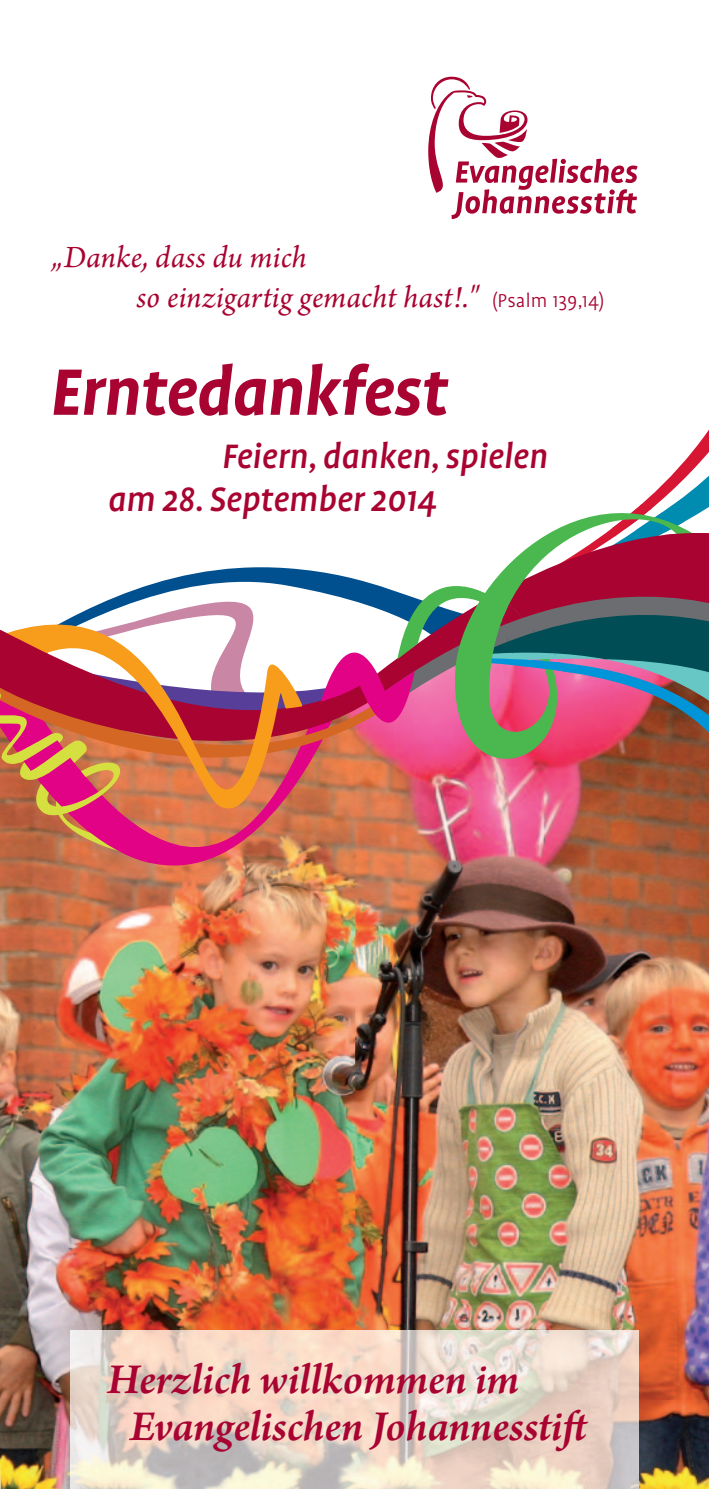
<style>
.page{position:relative;width:709px;height:1489px;background:#fff}
.page>*{position:absolute;margin:0;border:0;box-sizing:border-box;transform-origin:0 0}
.t1{font:italic 700 75px "EJS Profile Pro";letter-spacing:-.01em;color:#a80331}
.t2{font:italic 600 45px/47.5px "Arno Pro";letter-spacing:-.005em;color:#a80331}
.t3{font:italic 500 38.75px/42.5px "EJS Profile Pro";color:#a80331}
.t4{font:italic 32.5px/40px "Arno Pro";letter-spacing:.005em;color:#a80331}
.s1{font-family:"EJS Profile Pro";font-weight:300;font-style:normal;font-size:21.25px}
</style>
<div class="page">
<img style="left:0;top:1111px;width:87px;height:377px">
<img style="left:355px;top:800px;width:354px;height:600px">
<img style="left:87px;top:862px;width:268px;height:468px">
<img style="left:638px;top:1400px;width:71px;height:88px">
<img style="left:418px;top:800px;width:291px;height:41px">
<img style="left:0;top:862px;width:341px;height:249px">
<svg style="left:226px;top:429px;width:483px;height:168px"></svg>
<svg style="left:116px;top:569px;width:186px;height:28px"></svg>
<svg style="left:397px;top:454px;width:312px;height:346px"></svg>
<svg style="left:474px;top:604px;width:235px;height:141px;background:#73676f"></svg>
<svg style="left:500px;top:438px;width:209px;height:158px"></svg>
<svg style="left:0;top:597px;width:415px;height:265px"></svg>
<img style="left:71px;top:1330px;width:567px;height:158px">
<svg style="left:428px;top:76px;width:209px;height:143px"></svg>
<p class="t4" style="left:136px;top:239px;width:469px;text-indent:-85px">„Danke, dass du mich<br>so einzigartig gemacht hast!." <span class="s1">(Psalm 139,14)</span></p>
<h1 class="t1" style="left:50px;top:345px;width:400px">Erntedankfest</h1>
<p class="t3" style="left:108px;top:433px;width:441px;text-indent:114px">Feiern, danken, spielen am 28. September 2014</p>
<h2 class="t2" style="left:130px;top:1357px;width:466px;text-indent:-22px">Herzlich willkommen im<br>Evangelischen Johannesstift</h2>
</div>
